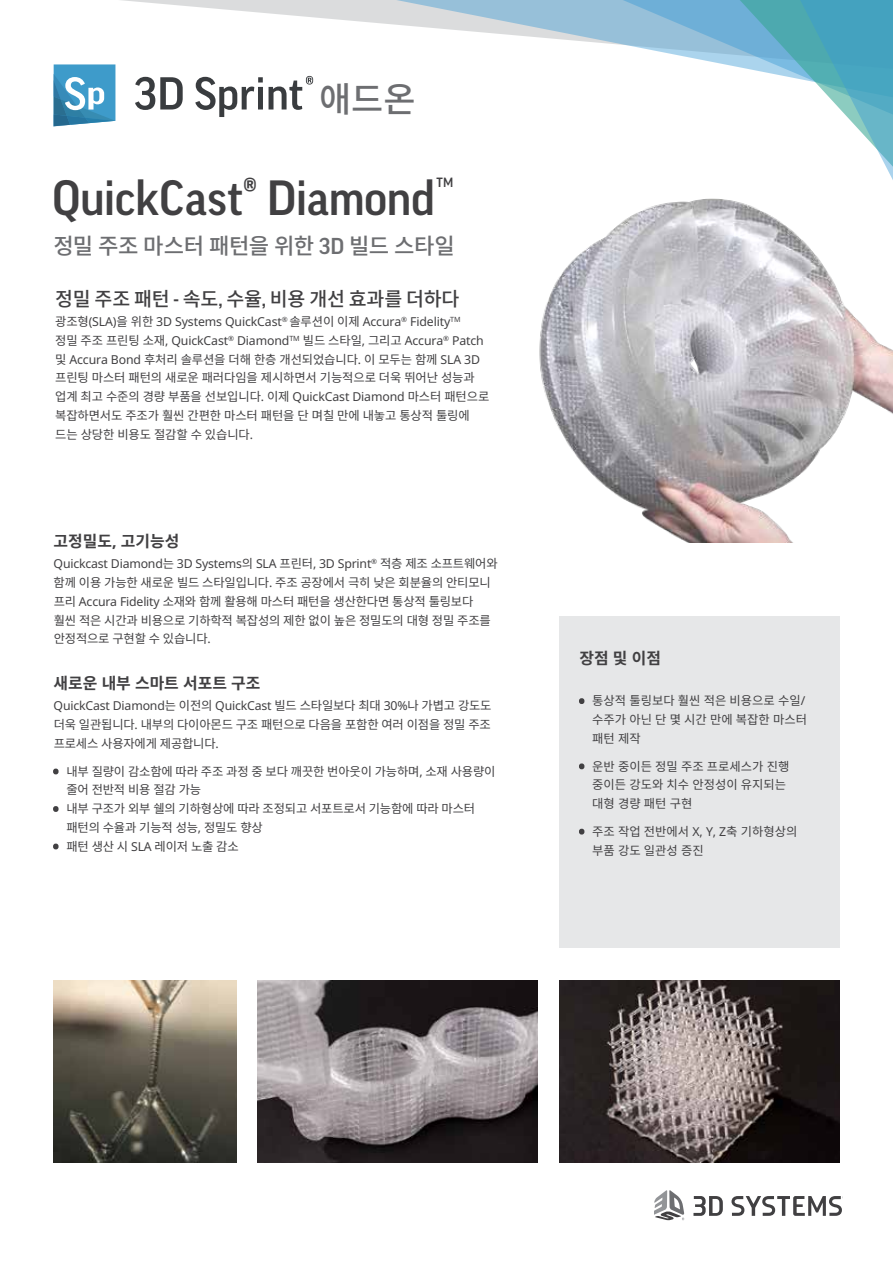
<style>
.page{position:relative;width:893px;height:1263px;background:#fff}
.page>*{position:absolute;margin:0;border:0;box-sizing:border-box;transform-origin:0 0}
.t1{font:500 47.7px "Good Pro";letter-spacing:-.005em;color:#414042}
.t2{font:500 34.95px "Noto Sans CJ Kkr";color:#6d6e71}
.t3{font:500 22.2px "Noto Sans CJ Kkr";letter-spacing:-.02em;color:#6d6e71}
.t4{font:500 19.5px "Noto Sans CJ Kkr";letter-spacing:-.01em;color:#414042}
.t5{font:700 15.9px "Noto Sans CJ Kkr";color:#414042}
.t6{font:500 12.9px "Good Pro";color:#414042}
.t7{font:12.3px/18.8px "Noto Sans CJ Kkr";letter-spacing:-.015em;color:#414042}
.t8{font:12.3px/18.8px "Noto Sans";letter-spacing:-.015em;color:#414042}
.s1{font-family:"Good Pro"}
.s2{font-family:"Noto Sans CJ Kkr"}
.s3{font-family:"Noto Sans"}
.s4{font-family:"Noto Sans";font-weight:700;font-size:11.55px}
</style>
<div class="page">
<svg style="left:128px;top:0;width:371px;height:103px"></svg>
<svg style="left:499px;top:0;width:192px;height:58px;fill:#97c0d9"></svg>
<svg style="left:691px;top:0;width:202px;height:180px"></svg>
<svg style="left:693px;top:1196px;width:30px;height:20px"></svg>
<svg style="left:731px;top:1196px;width:111px;height:20px"></svg>
<svg style="left:655px;top:1190px;width:29px;height:30px"></svg>
<img style="left:539px;top:198px;width:354px;height:344px">
<div style="left:559px;top:616px;width:280px;height:332px;background:#e6e7e8"></div>
<img style="left:54px;top:980px;width:182px;height:183px">
<img style="left:257px;top:980px;width:281px;height:183px">
<img style="left:559px;top:980px;width:280px;height:183px">
<svg style="left:54px;top:64px;width:61px;height:63px"></svg>
<svg style="left:135px;top:77px;width:48px;height:33px"></svg>
<svg style="left:195px;top:77px;width:68px;height:40px"></svg>
<svg style="left:269px;top:76px;width:44px;height:34px"></svg>
<h2 class="t2" style="left:319px;top:80px;width:98px">애드온</h2>
<h1 class="t1" style="left:52px;top:171px;width:385px">QuickCast® Diamond</h1>
<p class="t6" style="left:436px;top:175px;width:18px">TM</p>
<h3 class="t3" style="left:54px;top:233px;width:403px">정밀 주조 마스터 패턴을 위한 <span class="s1">3D</span> 빌드 스타일</h3>
<h3 class="t4" style="left:55px;top:288px;width:406px">정밀 주조 패턴 <span class="s1">-</span> 속도<span class="s1">,</span> 수율<span class="s1">,</span> 비용 개선 효과를 더하다</h3>
<p class="t8" style="left:55px;top:312px;width:430px"><span class="s2">광조형</span>(SLA)<span class="s2">을 위한</span> 3D Systems QuickCast<sup>®</sup> <span class="s2">솔루션이 이제</span> Accura<sup>®</sup> Fidelity<sup>TM </sup><span class="s2">정밀 주조 프린팅 소재</span>, QuickCast<sup>®</sup> Diamond<sup>TM</sup> <span class="s2">빌드 스타일</span>, <span class="s2">그리고</span> Accura<sup>®</sup> Patch</p>
<p class="t7" style="left:55px;top:350px;width:436px">및 <span class="s3">Accura Bond</span> 후처리 솔루션을 더해 한층 개선되었습니다<span class="s3">.</span> 이 모두는 함께 <span class="s3">SLA 3D </span>프린팅 마스터 패턴의 새로운 패러다임을 제시하면서 기능적으로 더욱 뛰어난 성능과 업계 최고 수준의 경량 부품을 선보입니다<span class="s3">.</span> 이제 <span class="s3">QuickCast Diamond</span> 마스터 패턴으로 복잡하면서도 주조가 훨씬 간편한 마스터 패턴을 단 며칠 만에 내놓고 통상적 툴링에 드는 상당한 비용도 절감할 수 있습니다<span class="s3">.</span></p>
<p class="t5" style="left:54px;top:532px;width:127px">고정밀도<span class="s3">,</span> 고기능성</p>
<p class="t8" style="left:54px;top:554px;width:446px">Quickcast Diamond<span class="s2">는</span> 3D Systems<span class="s2">의</span> SLA <span class="s2">프린터</span>, 3D Sprint<sup>®</sup> <span class="s2">적층 제조 소프트웨어와</span></p>
<p class="t7" style="left:54px;top:573px;width:439px">함께 이용 가능한 새로운 빌드 스타일입니다<span class="s3">.</span> 주조 공장에서 극히 낮은 회분율의 안티모니 프리 <span class="s3">Accura Fidelity</span> 소재와 함께 활용해 마스터 패턴을 생산한다면 통상적 툴링보다 훨씬 적은 시간과 비용으로 기하학적 복잡성의 제한 없이 높은 정밀도의 대형 정밀 주조를 안정적으로 구현할 수 있습니다<span class="s3">.</span></p>
<p class="t5" style="left:54px;top:674px;width:208px">새로운 내부 스마트 서포트 구조</p>
<p class="t8" style="left:54px;top:696px;width:439px">QuickCast Diamond<span class="s2">는 이전의</span> QuickCast <span class="s2">빌드 스타일보다 최대</span> 30%<span class="s2">나 가볍고 강도도</span></p>
<p class="t7" style="left:54px;top:715px;width:439px">더욱 일관됩니다<span class="s3">.</span> 내부의 다이아몬드 구조 패턴으로 다음을 포함한 여러 이점을 정밀 주조 프로세스 사용자에게 제공합니다<span class="s3">.</span></p>
<p class="t7" style="left:66px;top:762px;width:431px;text-indent:-13px"><span class="s4">•</span> 내부 질량이 감소함에 따라 주조 과정 중 보다 깨끗한 번아웃이 가능하며<span class="s3">,</span> 소재 사용량이 줄어 전반적 비용 절감 가능</p>
<p class="t7" style="left:66px;top:800px;width:410px;text-indent:-13px"><span class="s4">•</span> 내부 구조가 외부 쉘의 기하형상에 따라 조정되고 서포트로서 기능함에 따라 마스터 패턴의 수율과 기능적 성능<span class="s3">,</span> 정밀도 향상</p>
<p class="t7" style="left:54px;top:837px;width:187px"><span class="s4">•</span> 패턴 생산 시 <span class="s3">SLA</span> 레이저 노출 감소</p>
<p class="t5" style="left:579px;top:649px;width:83px">장점 및 이점</p>
<p class="t7" style="left:592px;top:692px;width:216px;text-indent:-13px"><span class="s4">•</span> 통상적 툴링보다 훨씬 적은 비용으로 수일<span class="s3">/ </span>수주가 아닌 단 몇 시간 만에 복잡한 마스터 패턴 제작</p>
<p class="t7" style="left:592px;top:757px;width:199px;text-indent:-13px"><span class="s4">•</span> 운반 중이든 정밀 주조 프로세스가 진행 중이든 강도와 치수 안정성이 유지되는 대형 경량 패턴 구현</p>
<p class="t7" style="left:592px;top:822px;width:207px;text-indent:-13px"><span class="s4">•</span> 주조 작업 전반에서 <span class="s3">X, Y, Z</span>축 기하형상의 부품 강도 일관성 증진</p>
</div>
